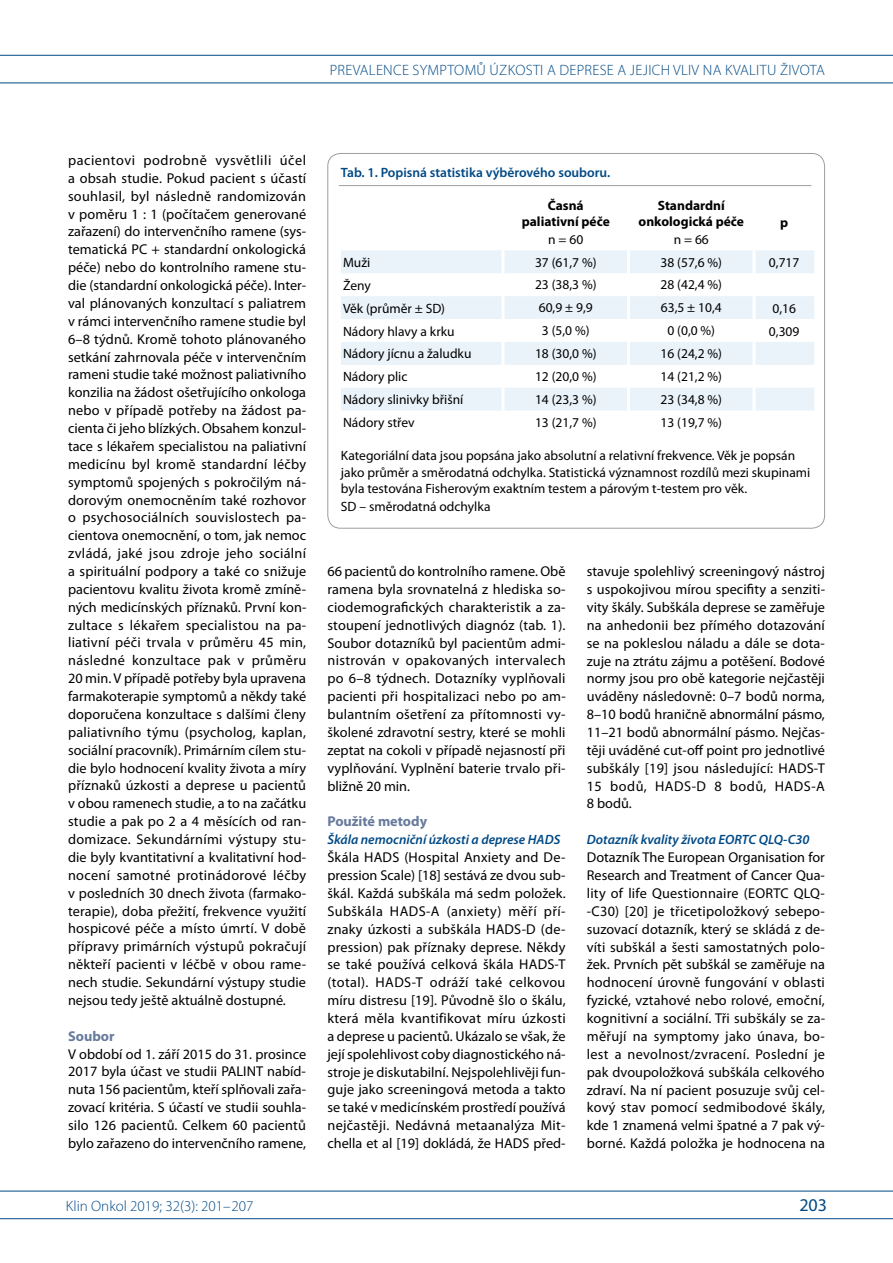
<style>
.page{position:relative;width:893px;height:1263px;background:#fff}
.page>*{position:absolute;margin:0;border:0;box-sizing:border-box;transform-origin:0 0}
.t1{font:18px "Myriad Pro";color:#004985}
.t2{font:300 15px "Myriad Pro";letter-spacing:.02em;color:#004985}
.t3{font:300 15px "Myriad Pro";color:#004985}
.t4{font:14.25px/17.9px "Myriad Pro";letter-spacing:.01em;color:#000;text-align:justify}
.t5{font:700 14.25px "Myriad Pro";color:#677a9c}
.t6{font:13.5px/16.2px "Myriad Pro";color:#000}
.t7{font:italic 600 13.5px "Myriad Pro";color:#004985}
.t8{font:700 13.5px/16.2px "Myriad Pro";color:#000;text-align:center}
.t9{font:600 13.5px "Myriad Pro";color:#004985}
</style>
<div class="page">
<hr style="left:0;top:55px;width:893px;height:1px;background:#004985">
<hr style="left:0;top:83px;width:893px;height:1px;background:#004985">
<hr style="left:0;top:1191px;width:893px;height:1px;background:#004985">
<hr style="left:0;top:1218px;width:893px;height:1px;background:#004985">
<hr style="left:339px;top:185px;width:472px;height:1px;background:#9c9e9f">
<svg style="left:341px;top:250px;width:473px;height:161px;fill:#eaf3fa"></svg>
<hr style="left:501px;top:250px;width:3px;height:23px;background:#fff">
<hr style="left:627px;top:250px;width:3px;height:23px;background:#fff">
<hr style="left:753px;top:250px;width:3px;height:23px;background:#fff">
<hr style="left:501px;top:273px;width:3px;height:23px;background:#fff">
<hr style="left:627px;top:273px;width:3px;height:23px;background:#fff">
<hr style="left:753px;top:273px;width:3px;height:23px;background:#fff">
<hr style="left:501px;top:296px;width:3px;height:23px;background:#fff">
<hr style="left:627px;top:296px;width:3px;height:23px;background:#fff">
<hr style="left:753px;top:296px;width:3px;height:23px;background:#fff">
<hr style="left:501px;top:319px;width:3px;height:23px;background:#fff">
<hr style="left:627px;top:319px;width:3px;height:23px;background:#fff">
<hr style="left:753px;top:319px;width:3px;height:23px;background:#fff">
<hr style="left:501px;top:342px;width:3px;height:23px;background:#fff">
<hr style="left:627px;top:342px;width:3px;height:23px;background:#fff">
<hr style="left:753px;top:342px;width:3px;height:23px;background:#fff">
<hr style="left:501px;top:365px;width:3px;height:23px;background:#fff">
<hr style="left:627px;top:365px;width:3px;height:23px;background:#fff">
<hr style="left:753px;top:365px;width:3px;height:23px;background:#fff">
<hr style="left:501px;top:388px;width:3px;height:23px;background:#fff">
<hr style="left:627px;top:388px;width:3px;height:23px;background:#fff">
<hr style="left:753px;top:388px;width:3px;height:23px;background:#fff">
<p class="t2" style="left:330px;top:61px;width:497px">PREVALENCE SYMPTOMŮ ÚZKOSTI A DEPRESE A JEJICH VLIV NA KVALITU ŽIVOTA</p>
<p class="t4" style="left:68px;top:151px;width:240px">pacientovi podrobně vysvětlili účel a obsah studie. Pokud pacient s účastí souhlasil, byl následně randomizován v poměru 1 : 1 (počítačem generované zařazení) do intervenčního ramene (sys&shy;tematická PC + standardní onkologická péče) nebo do kontrolního ramene stu&shy;die (standardní onkologická péče). Inter&shy;val plánovaných konzultací s paliatrem v rámci intervenčního ramene studie byl 6–8 týdnů. Kromě tohoto plánovaného setkání zahrnovala péče v intervenčním rameni studie také možnost paliativního konzilia na žádost ošetřujícího onkologa nebo v případě potřeby na žádost pa&shy;cienta či jeho blízkých. Obsahem konzul&shy;tace s lékařem specialistou na paliativní medicínu byl kromě standardní léčby symptomů spojených s pokročilým ná&shy;dorovým onemocněním také rozhovor o psychosociálních souvislostech pa&shy;cientova onemocnění, o tom, jak nemoc zvládá, jaké jsou zdroje jeho sociální a spirituální podpory a také co snižuje pacientovu kvalitu života kromě zmíně&shy;ných medicínských příznaků. První kon&shy;zultace s lékařem specialistou na pa&shy;liativní péči trvala v průměru 45 min, následné konzultace pak v průměru 20 min. V případě potřeby byla upravena farmakoterapie symptomů a někdy také doporučena konzultace s dalšími členy paliativního týmu (psycholog, kaplan, sociální pracovník). Primárním cílem stu&shy;die bylo hodnocení kvality života a míry příznaků úzkosti a deprese u pacientů v obou ramenech studie, a to na začátku studie a pak po 2 a 4 měsících od ran&shy;domizace. Sekundárními výstupy stu&shy;die byly kvantitativní a kvalitativní hod&shy;nocení samotné protinádorové léčby v posledních 30 dnech života (farmako&shy;terapie), doba přežití, frekvence využití hospicové péče a místo úmrtí. V době přípravy primárních výstupů pokračují někteří pacienti v léčbě v obou rame&shy;nech studie. Sekundární výstupy studie nejsou tedy ještě aktuálně dostupné.</p>
<p class="t5" style="left:68px;top:1026px;width:48px">Soubor</p>
<p class="t4" style="left:68px;top:1044px;width:240px">V období od 1. září 2015 do 31. prosince 2017 byla účast ve studii PALINT nabíd&shy;nuta 156 pacientům, kteří splňovali zařa&shy;zovací kritéria. S účastí ve studii souhla&shy;silo 126 pacientů. Celkem 60 pacientů bylo zařazeno do intervenčního ramene,</p>
<p class="t9" style="left:341px;top:164px;width:271px">Tab. 1. Popisná statistika výběrového souboru.</p>
<p class="t8" style="left:522px;top:197px;width:90px">Časná paliativní péče</p>
<p class="t6" style="left:548px;top:232px;width:37px">n = 60</p>
<p class="t8" style="left:639px;top:197px;width:107px">Standardní onkologická péče</p>
<p class="t6" style="left:674px;top:232px;width:37px">n = 66</p>
<p class="t8" style="left:780px;top:214px;width:10px">p</p>
<p class="t6" style="left:343px;top:254px;width:29px">Muži</p>
<p class="t6" style="left:535px;top:254px;width:63px">37 (61,7 %)</p>
<p class="t6" style="left:661px;top:254px;width:63px">38 (57,6 %)</p>
<p class="t6" style="left:769px;top:254px;width:32px">0,717</p>
<p class="t6" style="left:343px;top:277px;width:29px">Ženy</p>
<p class="t6" style="left:535px;top:277px;width:63px">23 (38,3 %)</p>
<p class="t6" style="left:661px;top:277px;width:63px">28 (42,4 %)</p>
<p class="t6" style="left:343px;top:300px;width:104px">Věk (průměr ± SD)</p>
<p class="t6" style="left:539px;top:299px;width:55px">60,9 ± 9,9</p>
<p class="t6" style="left:661px;top:299px;width:62px">63,5 ± 10,4</p>
<p class="t6" style="left:772px;top:300px;width:25px">0,16</p>
<p class="t6" style="left:343px;top:323px;width:113px">Nádory hlavy a krku</p>
<p class="t6" style="left:542px;top:322px;width:49px">3 (5,0 %)</p>
<p class="t6" style="left:667px;top:322px;width:49px">0 (0,0 %)</p>
<p class="t6" style="left:769px;top:323px;width:32px">0,309</p>
<p class="t6" style="left:343px;top:346px;width:130px">Nádory jícnu a žaludku</p>
<p class="t6" style="left:535px;top:345px;width:63px">18 (30,0 %)</p>
<p class="t6" style="left:661px;top:345px;width:63px">16 (24,2 %)</p>
<p class="t6" style="left:343px;top:368px;width:66px">Nádory plic</p>
<p class="t6" style="left:535px;top:368px;width:63px">12 (20,0 %)</p>
<p class="t6" style="left:661px;top:368px;width:63px">14 (21,2 %)</p>
<p class="t6" style="left:343px;top:391px;width:122px">Nádory slinivky břišní</p>
<p class="t6" style="left:535px;top:391px;width:63px">14 (23,3 %)</p>
<p class="t6" style="left:661px;top:391px;width:63px">23 (34,8 %)</p>
<p class="t6" style="left:343px;top:414px;width:73px">Nádory střev</p>
<p class="t6" style="left:535px;top:414px;width:63px">13 (21,7 %)</p>
<p class="t6" style="left:661px;top:414px;width:63px">13 (19,7 %)</p>
<p class="t6" style="left:341px;top:447px;width:471px">Kategoriální data jsou popsána jako absolutní a relativní frekvence. Věk je popsán jako průměr a směrodatná odchylka. Statistická významnost rozdílů mezi skupinami byla testována Fisherovým exaktním testem a párovým t-testem pro věk.</p>
<p class="t6" style="left:341px;top:498px;width:151px">SD – směrodatná odchylka</p>
<p class="t4" style="left:327px;top:562px;width:240px">66 pacientů do kontrolního ramene. Obě ramena byla srovnatelná z hlediska so&shy;ciodemografických charakteristik a za&shy;stoupení jednotlivých diagnóz (tab. 1).<br>Soubor dotazníků byl pacientům admi&shy;nistrován v opakovaných intervalech po 6–8 týdnech. Dotazníky vyplňovali pacienti při hospitalizaci nebo po am&shy;bulantním ošetření za přítomnosti vy&shy;školené zdravotní sestry, které se mohli zeptat na cokoli v případě nejasností při vyplňování. Vyplnění baterie trvalo při&shy;bližně 20 min.</p>
<p class="t5" style="left:327px;top:812px;width:101px">Použité metody</p>
<p class="t7" style="left:327px;top:831px;width:234px">Škála nemocniční úzkosti a deprese HADS</p>
<p class="t4" style="left:327px;top:848px;width:240px">Škála HADS (Hospital Anxiety and De&shy;pression Scale) [18] sestává ze dvou sub&shy;škál. Každá subškála má sedm položek.<br>Subškála HADS-A (anxiety) měří pří&shy;znaky úzkosti a subškála HADS-D (de&shy;pression) pak příznaky deprese. Někdy se také používá celková škála HADS-T (total). HADS-T odráží také celkovou míru distresu [19]. Původně šlo o škálu, která měla kvantifikovat míru úzkosti a deprese u pacientů. Ukázalo se však, že její spolehlivost coby diagnostického ná&shy;stroje je diskutabilní. Nejspolehlivěji fun&shy;guje jako screeningová metoda a takto se také v medicínském prostředí používá nejčastěji. Nedávná metaanalýza Mit&shy;chella et al [19] dokládá, že HADS před-</p>
<p class="t4" style="left:587px;top:562px;width:240px">stavuje spolehlivý screeningový nástroj s uspokojivou mírou specifity a senziti&shy;vity škály. Subškála deprese se zaměřuje na anhedonii bez přímého dotazování se na pokleslou náladu a dále se dota&shy;zuje na ztrátu zájmu a potěšení. Bodové normy jsou pro obě kategorie nejčastěji uváděny následovně: 0–7 bodů norma, 8–10 bodů hraničně abnormální pásmo, 11–21 bodů abnormální pásmo. Nejčas&shy;těji uváděné cut-off point pro jednotlivé subškály [19] jsou následující: HADS-T 15 bodů, HADS-D 8 bodů, HADS-A 8 bodů.</p>
<p class="t7" style="left:587px;top:831px;width:224px">Dotazník kvality života EORTC QLQ-C30</p>
<p class="t4" style="left:587px;top:848px;width:240px;text-align:center">Dotazník The European Organisation for Research and Treatment of Cancer Qua&shy;lity of life Questionnaire (EORTC QLQ-C30) [20] je třicetipoložkový sebepo&shy;suzovací dotazník, který se skládá z de&shy;víti subškál a šesti samostatných polo&shy;žek. Prvních pět subškál se zaměřuje na hodnocení úrovně fungování v oblasti fyzické, vztahové nebo rolové, emoční, kognitivní a sociální. Tři subškály se za&shy;měřují na symptomy jako únava, bo&shy;lest a nevolnost/zvracení. Poslední je pak dvoupoložková subškála celkového zdraví. Na ní pacient posuzuje svůj cel&shy;kový stav pomocí sedmibodové škály, kde 1 znamená velmi špatné a 7 pak vý&shy;borné. Každá položka je hodnocena na</p>
<p class="t3" style="left:66px;top:1197px;width:189px">KLIN ONKOL 2019; 32(3): 201–207</p>
<p class="t1" style="left:799px;top:1194px;width:29px">203</p>
</div>
